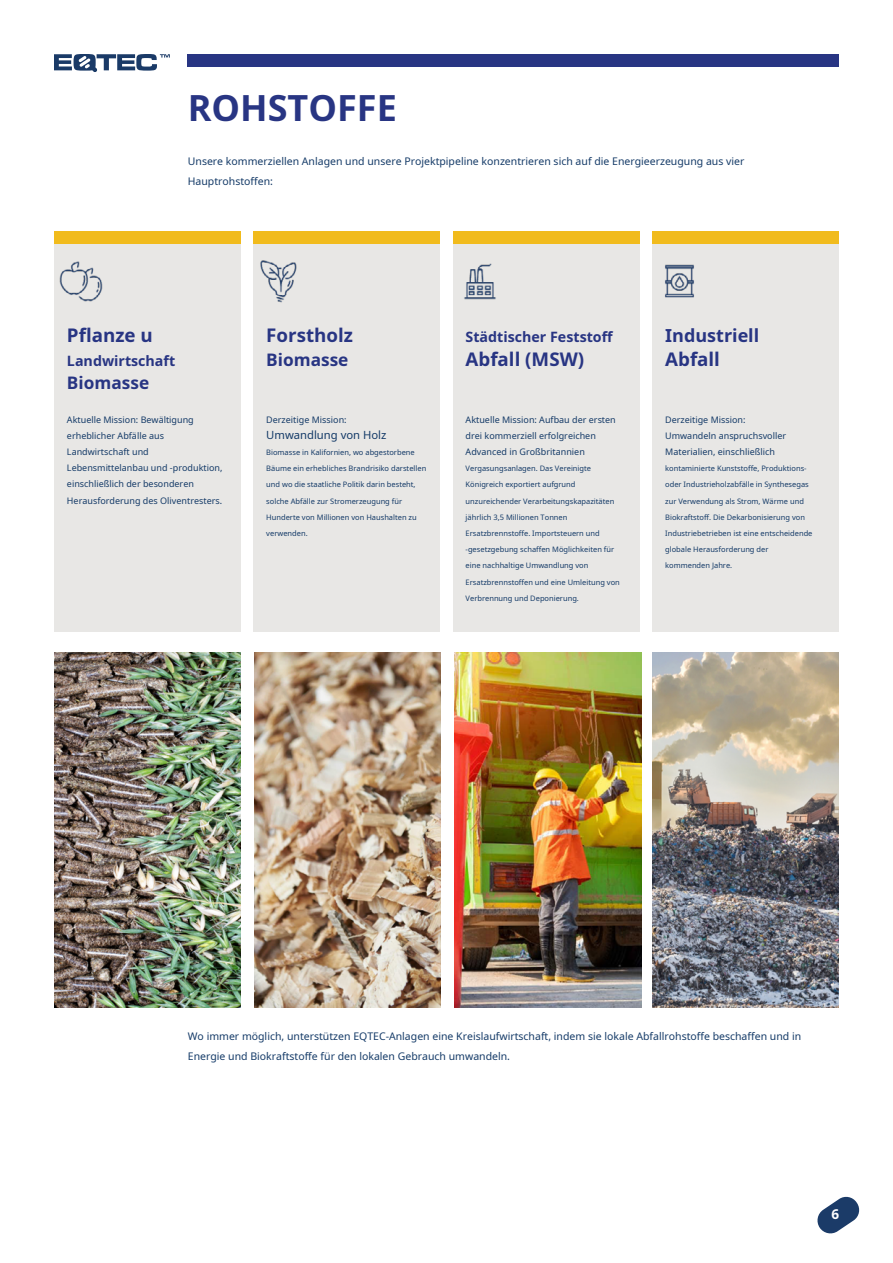
<style>
.page{position:relative;width:893px;height:1263px;background:#fff}
.page>*{position:absolute;margin:0;border:0;box-sizing:border-box;transform-origin:0 0}
.t1{font:700 36px "Noto Sans";color:#283583}
.t2{font:700 18.75px "Noto Sans";color:#283583}
.t3{font:700 18px "Noto Sans";color:#283583}
.t4{font:700 17.25px "Noto Sans";color:#283583}
.t5{font:700 14.25px "Noto Sans";color:#283583}
.t6{font:700 13.5px "Noto Sans";color:#fff}
.t7{font:11.25px "Noto Sans";color:#153b68}
.t8{font:10.5px/19.8px "Noto Sans";color:#153b68}
.t9{font:9px/16.2px "Noto Sans";color:#153b68}
.t10{font:7.5px/16.2px "Noto Sans";color:#153b68}
</style>
<div class="page">
<div style="left:188px;top:54px;width:651px;height:13px;background:#283583"></div>
<svg style="left:817px;top:1196px;width:43px;height:38px"></svg>
<svg style="left:54px;top:54px;width:116px;height:18px"></svg>
<div style="left:54px;top:231px;width:186px;height:400px;background:#e8e7e5"></div>
<div style="left:54px;top:231px;width:186px;height:12px;background:#f1bb1c"></div>
<div style="left:254px;top:231px;width:186px;height:400px;background:#e8e7e5"></div>
<div style="left:254px;top:231px;width:186px;height:12px;background:#f1bb1c"></div>
<div style="left:453px;top:231px;width:186px;height:400px;background:#e8e7e5"></div>
<div style="left:653px;top:231px;width:186px;height:400px;background:#e8e7e5"></div>
<div style="left:453px;top:231px;width:186px;height:12px;background:#f1bb1c"></div>
<div style="left:653px;top:231px;width:186px;height:12px;background:#f1bb1c"></div>
<img style="left:59px;top:261px;width:44px;height:41px">
<img style="left:260px;top:260px;width:37px;height:43px">
<img style="left:464px;top:263px;width:32px;height:37px">
<img style="left:665px;top:264px;width:29px;height:34px">
<img style="left:54px;top:652px;width:187px;height:355px">
<img style="left:254px;top:652px;width:187px;height:355px">
<img style="left:454px;top:652px;width:187px;height:355px">
<img style="left:653px;top:652px;width:186px;height:355px">
<h1 class="t1" style="left:188px;top:82px;width:210px">ROHSTOFFE</h1>
<h3 class="t8" style="left:188px;top:151px;width:558px">Unsere kommerziellen Anlagen und unsere Projektpipeline konzentrieren sich auf die Energieerzeugung aus vier<br>Hauptrohstoffen:</h3>
<h2 class="t2" style="left:67px;top:322px;width:87px">Pflanze u</h2>
<h3 class="t5" style="left:67px;top:351px;width:110px">Landwirtschaft</h3>
<h3 class="t4" style="left:67px;top:371px;width:84px">Biomasse</h3>
<h2 class="t2" style="left:266px;top:322px;width:88px">Forstholz</h2>
<h3 class="t4" style="left:266px;top:347px;width:84px">Biomasse</h3>
<h3 class="t5" style="left:466px;top:327px;width:149px">Städtischer Feststoff</h3>
<h2 class="t2" style="left:466px;top:346px;width:120px">Abfall (MSW)</h2>
<h3 class="t3" style="left:665px;top:323px;width:96px">Industriell</h3>
<h2 class="t2" style="left:665px;top:346px;width:56px">Abfall</h2>
<p class="t9" style="left:67px;top:411px;width:157px">Aktuelle Mission: Bewältigung erheblicher Abfälle aus<br>Landwirtschaft und<br>Lebensmittelanbau und -produktion, einschließlich der besonderen<br>Herausforderung des Oliventresters.</p>
<p class="t9" style="left:266px;top:411px;width:82px">Derzeitige Mission:</p>
<h3 class="t7" style="left:266px;top:427px;width:122px">Umwandlung von Holz</h3>
<p class="t10" style="left:266px;top:444px;width:162px">Biomasse in Kalifornien, wo abgestorbene Bäume ein erhebliches Brandrisiko darstellen und wo die staatliche Politik darin besteht, solche Abfälle zur Stromerzeugung für Hunderte von Millionen von Haushalten zu verwenden.</p>
<p class="t9" style="left:466px;top:411px;width:152px">Aktuelle Mission: Aufbau der ersten drei kommerziell erfolgreichen<br>Advanced in Großbritannien</p>
<p class="t10" style="left:466px;top:460px;width:156px">Vergasungsanlagen. Das Vereinigte Königreich exportiert aufgrund unzureichender Verarbeitungskapazitäten jährlich 3,5 Millionen Tonnen Ersatzbrennstoffe. Importsteuern und -gesetzgebung schaffen Möglichkeiten für eine nachhaltige Umwandlung von Ersatzbrennstoffen und eine Umleitung von Verbrennung und Deponierung.</p>
<p class="t9" style="left:665px;top:411px;width:122px">Derzeitige Mission:<br>Umwandeln anspruchsvoller<br>Materialien, einschließlich</p>
<p class="t10" style="left:665px;top:460px;width:149px">kontaminierte Kunststoffe, Produktions&shy;oder Industrieholzabfälle in Synthesegas zur Verwendung als Strom, Wärme und Biokraftstoff. Die Dekarbonisierung von Industriebetrieben ist eine entscheidende globale Herausforderung der kommenden Jahre.</p>
<h3 class="t8" style="left:188px;top:1026px;width:615px">Wo immer möglich, unterstützen EQTEC-Anlagen eine Kreislaufwirtschaft, indem sie lokale Abfallrohstoffe beschaffen und in<br>Energie und Biokraftstoffe für den lokalen Gebrauch umwandeln.</h3>
<h3 class="t6" style="left:831px;top:1204px;width:9px">6</h3>
</div>
